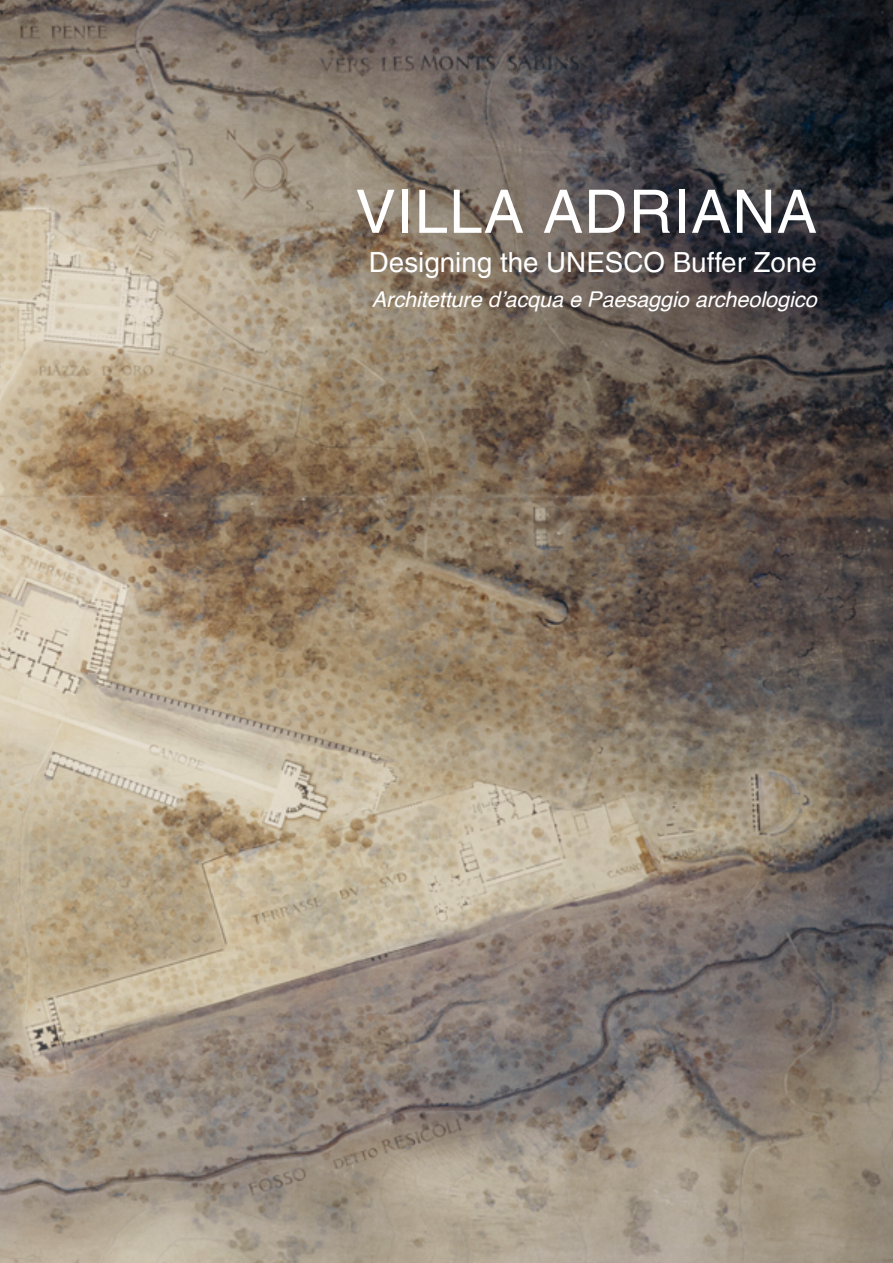
<style>
.page{position:relative;width:893px;height:1263px;background:#fff}
.page>*{position:absolute;margin:0;border:0;box-sizing:border-box;transform-origin:0 0}
.t1{font:60px "Helvetica";letter-spacing:.02em;color:#fff}
.t2{font:27.75px "Helvetica";color:#fff}
.t3{font:italic 21.75px "Helvetica";letter-spacing:-.005em;color:#fff}
</style>
<div class="page">
<img style="left:0;top:0;width:893px;height:1263px">
<h1 class="t1" style="left:356px;top:177px;width:463px">VILLA ADRIANA</h1>
<p class="t2" style="left:369px;top:246px;width:449px">Designing the UNESCO Buffer Zone</p>
<p class="t3" style="left:372px;top:282px;width:446px">Architetture d’acqua e Paesaggio archeologico</p>
</div>
